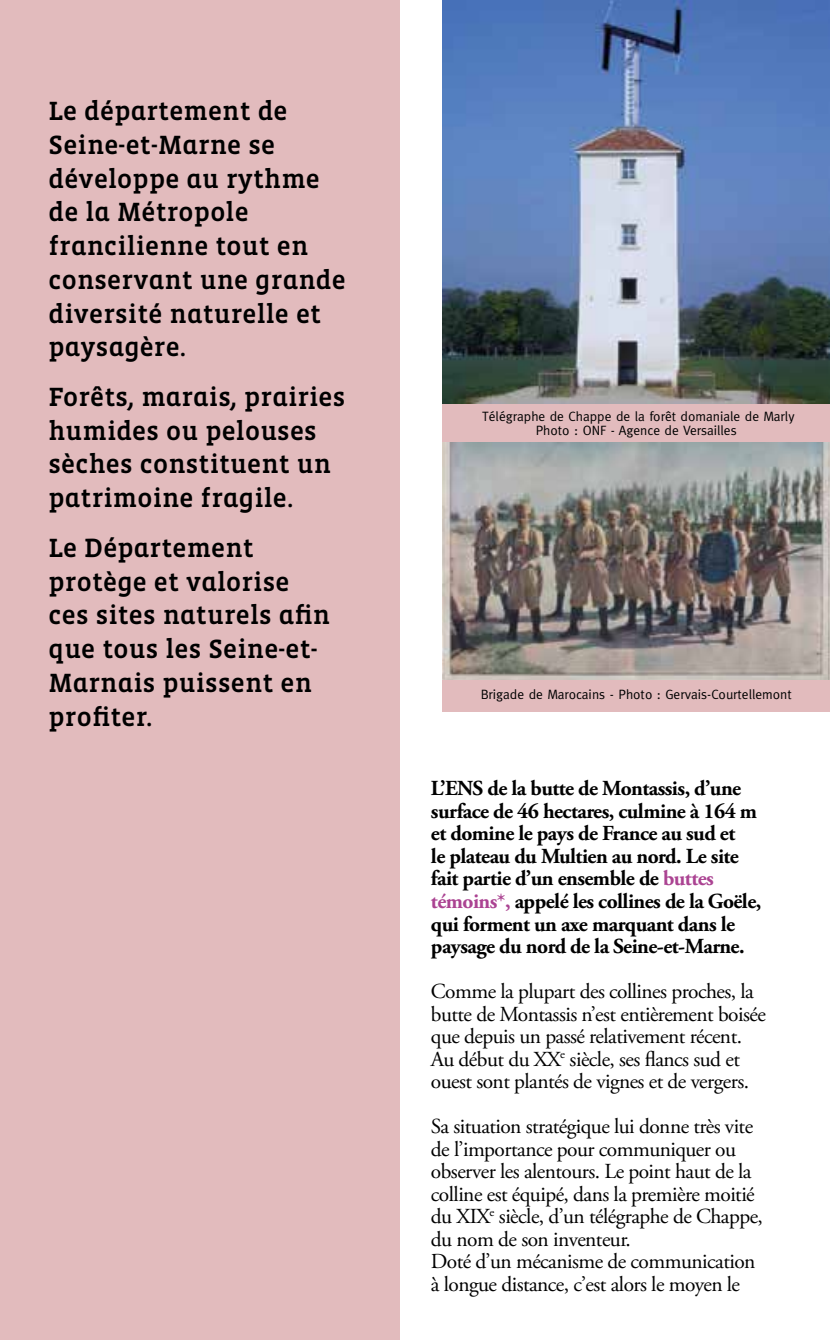
<style>
.page{position:relative;width:830px;height:1340px;background:#fff}
.page>*{position:absolute;margin:0;border:0;box-sizing:border-box;transform-origin:0 0}
.t1{font:500 27px/33.8px "Vista Slab Alt";letter-spacing:.01em;color:#000}
.t2{font:21.38px/22.5px "Adobe Garamond Pro";letter-spacing:-.025em;color:#000}
.t3{font:700 21.38px/22.5px "Adobe Garamond Pro";letter-spacing:-.025em;color:#000}
.t4{font:13.5px/14.6px "Meta";color:#000;text-align:center}
.s1{color:#ab4392}
</style>
<div class="page">
<div style="left:0;top:0;width:399px;height:1339px;background:#e2bbbd"></div>
<img style="left:442px;top:0;width:387px;height:404px">
<img style="left:442px;top:442px;width:387px;height:238px">
<div style="left:442px;top:404px;width:387px;height:38px;background:#e2bbbd"></div>
<div style="left:442px;top:680px;width:387px;height:31px;background:#e2bbbd"></div>
<p class="t1" style="left:48px;top:95px;width:298px">Le département de<br>Seine-et-Marne se développe au rythme de la Métropole francilienne tout en conservant une grande diversité naturelle et paysagère.</p>
<p class="t1" style="left:48px;top:381px;width:298px">Forêts, marais, prairies humides ou pelouses sèches constituent un patrimoine fragile.</p>
<p class="t1" style="left:48px;top:532px;width:283px">Le Département protège et valorise ces sites naturels afin que tous les Seine-et-<br>Marnais puissent en profiter.</p>
<p class="t4" style="left:482px;top:408px;width:314px">Télégraphe de Chappe de la forêt domaniale de Marly<br>Photo : ONF - Agence de Versailles</p>
<p class="t4" style="left:480px;top:686px;width:312px">Brigade de Marocains - Photo : Gervais-Courtellemont</p>
<p class="t3" style="left:431px;top:777px;width:332px">L’ENS de la butte de Montassis, d’une surface de 46 hectares, culmine à 164 m et domine le pays de France au sud et<br>le plateau du Multien au nord. Le site fait partie d’un ensemble de <span class="s1">buttes témoins*,</span> appelé les collines de la Goële, qui forment un axe marquant dans le paysage du nord de la Seine-et-Marne.</p>
<p class="t2" style="left:431px;top:980px;width:336px">Comme la plupart des collines proches, la butte de Montassis n’est entièrement boisée que depuis un passé relativement récent.<br>Au début du XX<sup>e</sup> siècle, ses flancs sud et ouest sont plantés de vignes et de vergers.</p>
<p class="t2" style="left:431px;top:1115px;width:333px">Sa situation stratégique lui donne très vite de l’importance pour communiquer ou observer les alentours. Le point haut de la colline est équipé, dans la première moitié du XIX<sup>e</sup> siècle, d’un télégraphe de Chappe, du nom de son inventeur.<br>Doté d’un mécanisme de communication à longue distance, c’est alors le moyen le</p>
</div>
